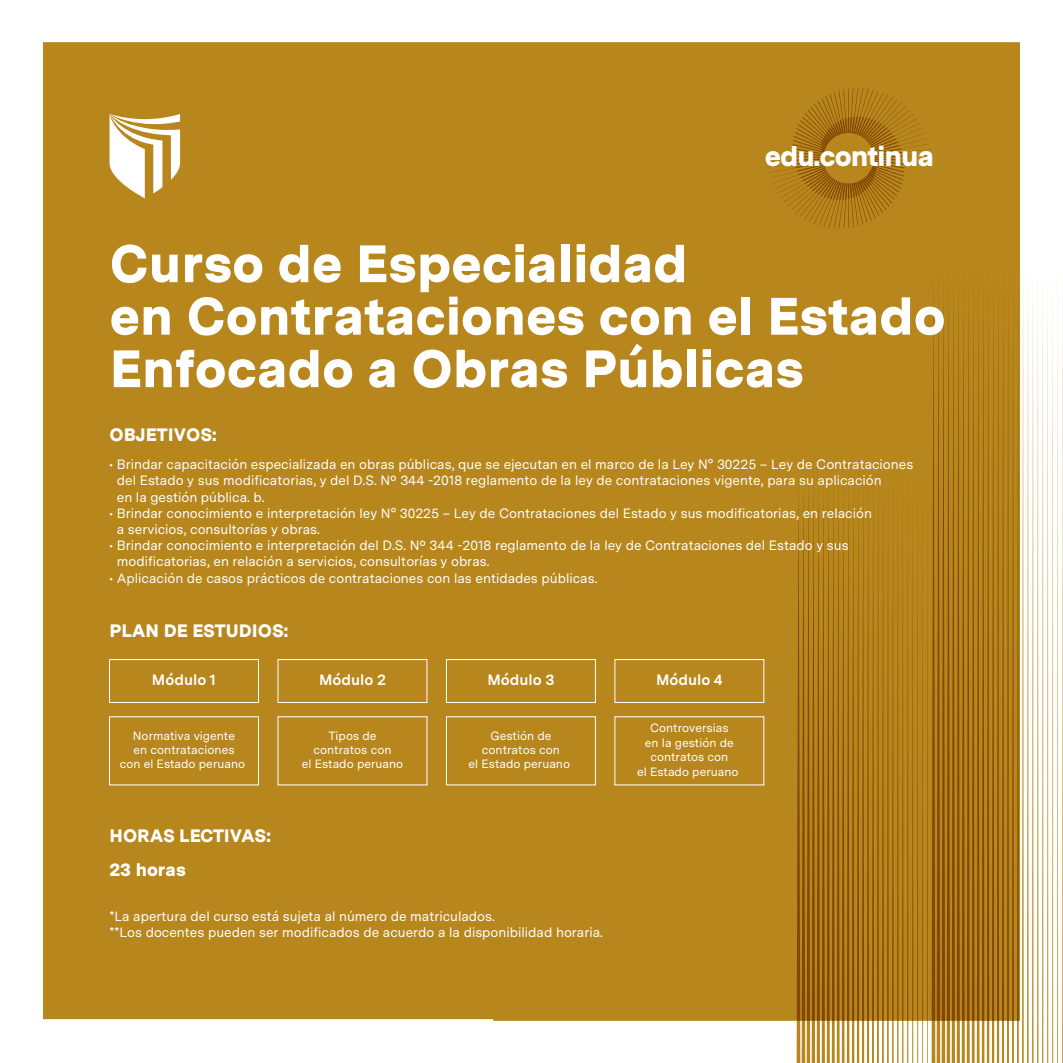
<style>
.page{position:relative;width:1063px;height:1063px;background:#fff}
.page>*{position:absolute;margin:0;border:0;box-sizing:border-box;transform-origin:0 0}
.t1{font:900 52.5px/52.5px "Messina Sans";color:#fff}
.t2{font:900 28.05px "Messina Sans";letter-spacing:-.035em;color:#fff}
.t3{font:900 18px/34.3px "Messina Sans";color:#fff}
.t4{font:700 15px "Messina Sans";color:#fff}
.t5{font:13.5px/16.2px "Messina Sans";color:#fff}
.t6{font:12px/14.4px "Messina Sans";color:#fff;text-align:center}
</style>
<div class="page">
<div style="left:43px;top:42px;width:977px;height:979px;background:#b7871e"></div>
<svg style="left:110px;top:114px;width:70px;height:84px"></svg>
<svg style="left:797px;top:267px;width:266px;height:796px;background:#ba903d"></svg>
<div style="left:110px;top:646px;width:149px;height:43px;background:#b7871e"></div>
<div style="left:109px;top:659px;width:150px;height:44px;border:1px solid #fff"></div>
<div style="left:278px;top:646px;width:149px;height:43px;background:#b7871e"></div>
<div style="left:278px;top:659px;width:149px;height:44px;border:1px solid #fff"></div>
<div style="left:446px;top:646px;width:149px;height:43px;background:#b7871e"></div>
<div style="left:446px;top:659px;width:150px;height:44px;border:1px solid #fff"></div>
<div style="left:615px;top:646px;width:149px;height:43px;background:#b7871e"></div>
<div style="left:615px;top:659px;width:149px;height:44px;border:1px solid #fff"></div>
<div style="left:109px;top:716px;width:150px;height:69px;border:1px solid #fff"></div>
<div style="left:446px;top:716px;width:150px;height:69px;border:1px solid #fff"></div>
<svg style="left:765px;top:88px;width:167px;height:141px;background:#af7d1a"></svg>
<h2 class="t2" style="left:765px;top:135px;width:171px">edu.continua</h2>
<h1 class="t1" style="left:110px;top:235px;width:838px">Curso de Especialidad<br>en Contrataciones con el Estado<br>Enfocado a Obras Públicas</h1>
<h3 class="t3" style="left:110px;top:416px;width:109px">OBJETIVOS:</h3>
<p class="t5" style="left:117px;top:456px;width:798px;text-indent:-7px">• Brindar capacitación especializada en obras públicas, que se ejecutan en el marco de la Ley N° 30225 – Ley de Contrataciones del Estado y sus modificatorias, y del D.S. Nº 344 -2018 reglamento de la ley de contrataciones vigente, para su aplicación<br>en la gestión pública. b.</p>
<p class="t5" style="left:117px;top:505px;width:757px;text-indent:-7px">• Brindar conocimiento e interpretación ley N° 30225 – Ley de Contrataciones del Estado y sus modificatorias, en relación a servicios, consultorías y obras.</p>
<p class="t5" style="left:117px;top:537px;width:733px;text-indent:-7px">• Brindar conocimiento e interpretación del D.S. Nº 344 -2018 reglamento de la ley de Contrataciones del Estado y sus modificatorias, en relación a servicios, consultorías y obras.</p>
<p class="t5" style="left:110px;top:569px;width:489px">• Aplicación de casos prácticos de contrataciones con las entidades públicas.</p>
<h3 class="t3" style="left:110px;top:612px;width:181px">PLAN DE ESTUDIOS:</h3>
<p class="t4" style="left:152px;top:669px;width:66px">Módulo 1</p>
<p class="t4" style="left:319px;top:669px;width:69px">Módulo 2</p>
<p class="t4" style="left:487px;top:669px;width:69px">Módulo 3</p>
<p class="t4" style="left:656px;top:669px;width:68px">Módulo 4</p>
<p class="t6" style="left:120px;top:728px;width:127px">Normativa vigente<br>en contrataciones<br>con el Estado peruano</p>
<p class="t6" style="left:302px;top:728px;width:103px">Tipos de contratos con<br>el Estado peruano</p>
<p class="t6" style="left:469px;top:728px;width:103px">Gestión de contratos con<br>el Estado peruano</p>
<p class="t6" style="left:637px;top:721px;width:103px">Controversias<br>en la gestión de contratos con<br>el Estado peruano</p>
<h3 class="t3" style="left:110px;top:818px;width:163px">HORAS LECTIVAS:<br>23 horas</h3>
<p class="t5" style="left:110px;top:908px;width:495px">*La apertura del curso está sujeta al número de matriculados.<br>**Los docentes pueden ser modificados de acuerdo a la disponibilidad horaria.</p>
</div>
